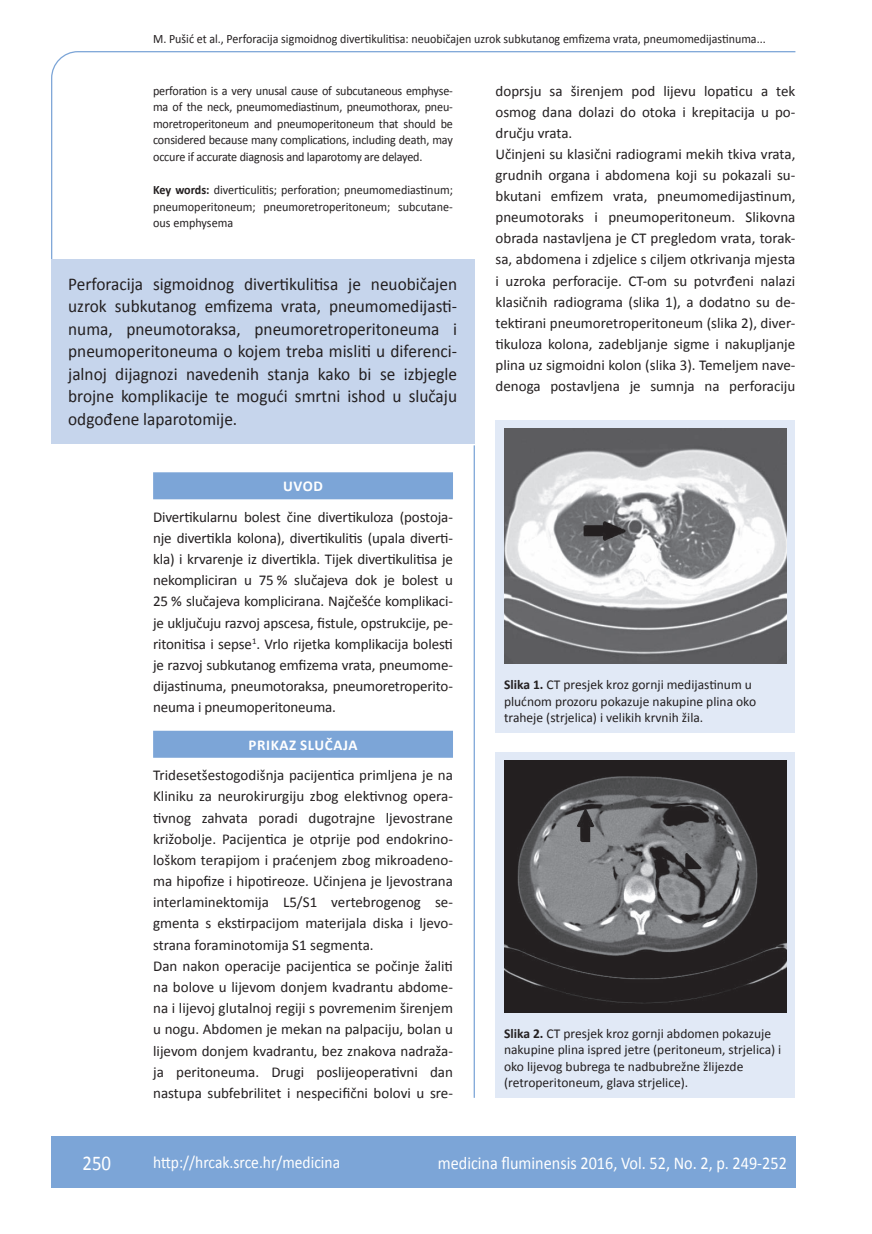
<style>
.page{position:relative;width:872px;height:1234px;background:#fff}
.page>*{position:absolute;margin:0;border:0;box-sizing:border-box;transform-origin:0 0}
.t1{font:21px "Calibri";color:#fff;scale:.9 1}
.t2{font:18px/22.5px "Calibri";color:#231f20;text-align:justify;scale:.96 1}
.t3{font:18px "Calibri";color:#fff;scale:.9 1}
.t4{font:17.25px "Calibri";color:#fff;scale:.9 1}
.t5{font:15px/21.1px "Calibri";color:#231f20}
.t6{font:700 15px "Calibri";letter-spacing:.04em;color:#fff}
.t7{font:13.5px/16.5px "Calibri";color:#231f20}
.t8{font:12.75px/16.5px "Calibri";color:#231f20;text-align:justify;scale:.95 1}
.t9{font:12.75px "Calibri";color:#231f20;scale:.94 1}
.s1{font-weight:700}
</style>
<div class="page">
<svg style="left:51px;top:51px;width:745px;height:275px"></svg>
<hr style="left:473px;top:445px;width:2px;height:652px;background:#7ca5d7">
<div style="left:51px;top:1135px;width:744px;height:51px;background:#7ca5d7"></div>
<div style="left:51px;top:259px;width:423px;height:185px;background:#c6d5ec"></div>
<div style="left:153px;top:472px;width:300px;height:27px;background:#7ca5d7"></div>
<div style="left:153px;top:730px;width:300px;height:27px;background:#7ca5d7"></div>
<div style="left:495px;top:420px;width:300px;height:312px;background:#e1e9f6"></div>
<img style="left:504px;top:428px;width:282px;height:235px">
<div style="left:495px;top:752px;width:300px;height:345px;background:#e1e9f6"></div>
<img style="left:504px;top:760px;width:282px;height:252px">
<p class="t9" style="left:153px;top:30px;width:653px">M. Pušić et al., Perforacija sigmoidnog divertikulitisa: neuobičajen uzrok subkutanog emfizema vrata, pneumomedijastinuma...</p>
<p class="t8" style="left:153px;top:82px;width:317px">perforation is a very unusal cause of subcutaneous emphyse&shy;ma of the neck, pneumomediastinum, pneumothorax, pneu&shy;moretroperitoneum and pneumoperitoneum that should be considered because many complications, including death, may occure if accurate diagnosis and laparotomy are delayed.</p>
<p class="t8" style="left:153px;top:181px;width:317px"><span class="s1">Key words:</span> diverticulitis; perforation; pneumomediastinum; pneumoperitoneum; pneumoretroperitoneum; subcutane&shy;ous emphysema</p>
<p class="t2" style="left:68px;top:271px;width:407px">Perforacija sigmoidnog divertikulitisa je neuobičajen uzrok subkutanog emfizema vrata, pneumomedijasti&shy;numa, pneumotoraksa, pneumoretroperitoneuma i pneumoperitoneuma o kojem treba misliti u diferenci&shy;jalnoj dijagnozi navedenih stanja kako bi se izbjegle brojne komplikacije te mogući smrtni ishod u slučaju odgođene laparotomije.</p>
<p class="t6" style="left:283px;top:476px;width:41px">UVOD</p>
<p class="t5" style="left:153px;top:505px;width:301px;text-align:justify">Divertikularnu bolest čine divertikuloza (postoja&shy;nje divertikla kolona), divertikulitis (upala diverti&shy;kla) i krvarenje iz divertikla. Tijek divertikulitisa je nekompliciran u 75 % slučajeva dok je bolest u 25 % slučajeva komplicirana. Najčešće komplikaci&shy;je uključuju razvoj apscesa, fistule, opstrukcije, pe&shy;ritonitisa i sepse<sup>1</sup>. Vrlo rijetka komplikacija bolesti je razvoj subkutanog emfizema vrata, pneumome&shy;dijastinuma, pneumotoraksa, pneumoretroperito&shy;neuma i pneumoperitoneuma.</p>
<p class="t6" style="left:248px;top:735px;width:111px">PRIKAZ SLUČAJA</p>
<p class="t5" style="left:153px;top:763px;width:301px">Tridesetšestogodišnja pacijentica primljena je na Kliniku za neurokirurgiju zbog elektivnog opera&shy;tivnog zahvata poradi dugotrajne ljevostrane križobolje. Pacijentica je otprije pod endokrino&shy;loškom terapijom i praćenjem zbog mikroadeno&shy;ma hipofize i hipotireoze. Učinjena je ljevostrana interlaminektomija L5/S1 vertebrogenog se&shy;gmenta s ekstirpacijom materijala diska i ljevo&shy;strana foraminotomija S1 segmenta.<br>Dan nakon operacije pacijentica se počinje žaliti na bolove u lijevom donjem kvadrantu abdome&shy;na i lijevoj glutalnoj regiji s povremenim širenjem u nogu. Abdomen je mekan na palpaciju, bolan u lijevom donjem kvadrantu, bez znakova nadraža&shy;ja peritoneuma. Drugi poslijeoperativni dan nastupa subfebrilitet i nespecifični bolovi u sre-</p>
<p class="t5" style="left:495px;top:80px;width:301px">doprsju sa širenjem pod lijevu lopaticu a tek osmog dana dolazi do otoka i krepitacija u po&shy;dručju vrata.<br>Učinjeni su klasični radiogrami mekih tkiva vrata, grudnih organa i abdomena koji su pokazali su&shy;bkutani emfizem vrata, pneumomedijastinum, pneumotoraks i pneumoperitoneum. Slikovna obrada nastavljena je CT pregledom vrata, torak&shy;sa, abdomena i zdjelice s ciljem otkrivanja mjesta i uzroka perforacije. CT-om su potvrđeni nalazi klasičnih radiograma (slika 1), a dodatno su de&shy;tektirani pneumoretroperitoneum (slika 2), diver&shy;tikuloza kolona, zadebljanje sigme i nakupljanje plina uz sigmoidni kolon (slika 3). Temeljem nave&shy;denoga postavljena je sumnja na perforaciju</p>
<p class="t7" style="left:504px;top:675px;width:254px"><span class="s1">Slika 1.</span> CT presjek kroz gornji medijastinum u plućnom prozoru pokazuje nakupine plina oko traheje (strjelica) i velikih krvnih žila.</p>
<p class="t7" style="left:504px;top:1023px;width:279px"><span class="s1">Slika 2.</span> CT presjek kroz gornji abdomen pokazuje nakupine plina ispred jetre (peritoneum, strjelica) i oko lijevog bubrega te nadbubrežne žlijezde (retroperitoneum, glava strjelice).</p>
<h1 class="t1" style="left:82px;top:1149px;width:33px">250</h1>
<p class="t4" style="left:153px;top:1150px;width:209px">http://hrcak.srce.hr/medicina</p>
<p class="t3" style="left:438px;top:1151px;width:389px">medicina fluminensis 2016, Vol. 52, No. 2, p. 249-252</p>
</div>
